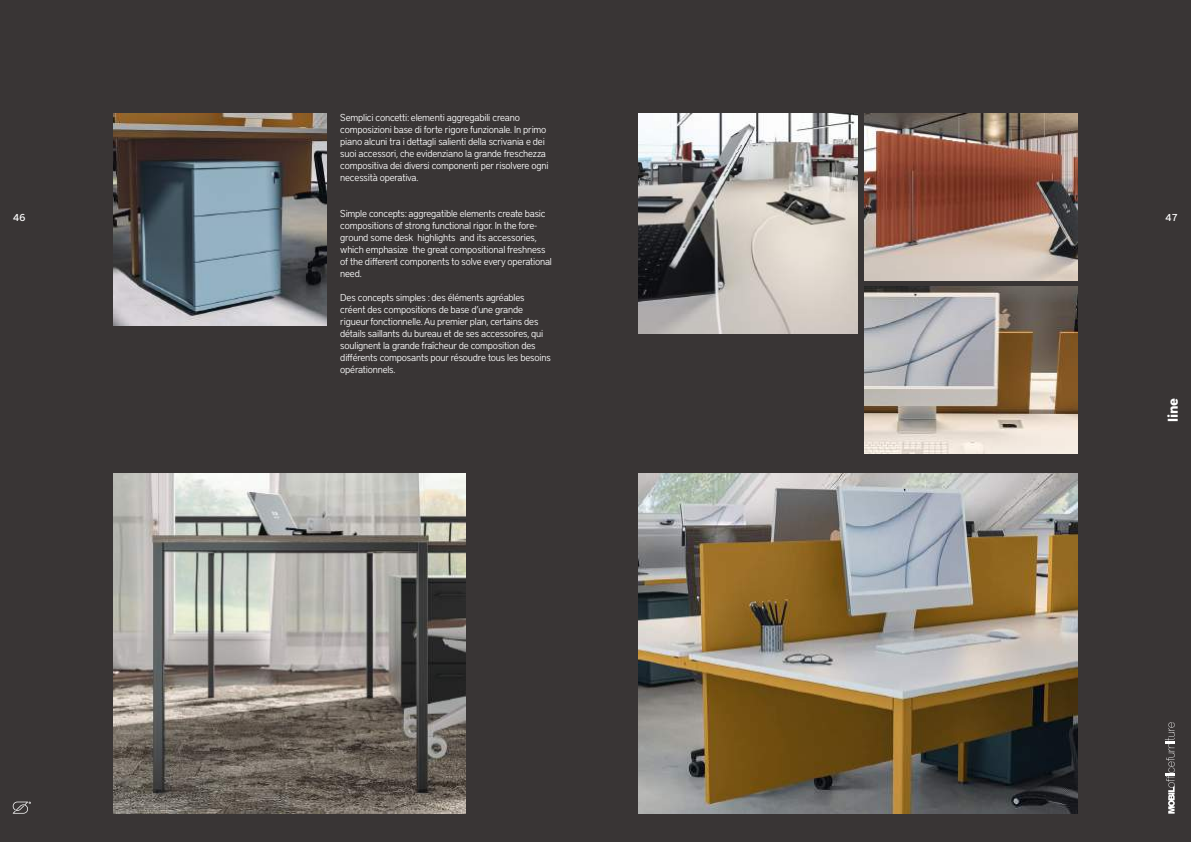
<style>
.page{position:relative;width:1191px;height:842px;background:#393535}
.page>*{position:absolute;margin:0;border:0;box-sizing:border-box;transform-origin:0 0}
.t1{font:700 14px "District Pro";color:#fff}
.t2{font:300 10px/12px "District Pro";letter-spacing:-.02em;color:#fff}
.t3{font:500 10px "District Pro";color:#fff}
</style>
<div class="page">
<svg style="left:13px;top:802px;width:18px;height:12px"></svg>
<svg style="left:1164px;top:722px;width:10px;height:92px"></svg>
<img style="left:113px;top:113px;width:213px;height:213px">
<img style="left:865px;top:113px;width:212px;height:168px">
<img style="left:638px;top:113px;width:219px;height:220px">
<img style="left:865px;top:286px;width:212px;height:168px">
<img style="left:113px;top:473px;width:352px;height:341px">
<img style="left:638px;top:473px;width:439px;height:341px">
<p class="t2" style="left:340px;top:111px;width:210px">Semplici concetti: elementi aggregabili creano composizioni base di forte rigore funzionale. In primo piano alcuni tra i dettagli salienti della scrivania e dei suoi accessori, che evidenziano la grande freschezza compositiva dei diversi componenti per risolvere ogni necessità operativa.</p>
<p class="t2" style="left:340px;top:207px;width:213px">Simple concepts: aggregatible elements create basic compositions of strong functional rigor. In the fore&shy;ground some desk highlights and its accessories, which emphasize the great compositional freshness of the different components to solve every operational need.</p>
<p class="t2" style="left:340px;top:291px;width:212px">Des concepts simples : des éléments agréables créent des compositions de base d’une grande rigueur fonctionnelle. Au premier plan, certains des détails saillants du bureau et de ses accessoires, qui soulignent la grande fraîcheur de composition des différents composants pour résoudre tous les besoins opérationnels.</p>
<p class="t3" style="left:13px;top:210px;width:14px">46</p>
<p class="t3" style="left:1165px;top:210px;width:14px">47</p>
<h1 class="t1" style="left:1162px;top:422px;width:25px;rotate:-90deg">line</h1>
</div>
